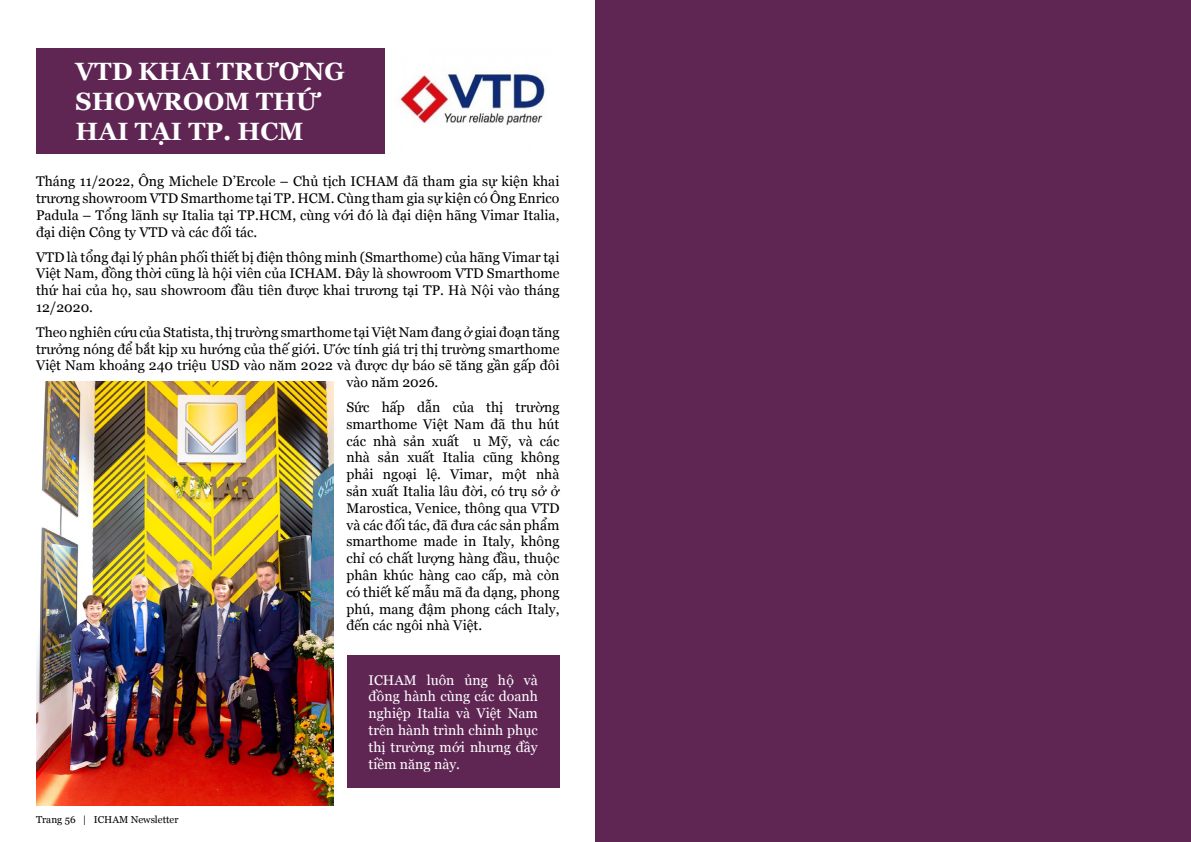
<style>
.page{position:relative;width:1191px;height:842px;background:#fff}
.page>*{position:absolute;margin:0;border:0;box-sizing:border-box;transform-origin:0 0}
.t1{font:700 25px/30px "Georgia";color:#fff}
.t2{font:14px/16.8px "Georgia";color:#000;text-align:justify}
.t3{font:14px/16.8px "Georgia";color:#fff;text-align:justify}
.t4{font:10px "Georgia";color:#000}
</style>
<div class="page">
<div style="left:36px;top:48px;width:348px;height:105px;background:#5f2654"></div>
<img style="left:400px;top:74px;width:145px;height:51px">
<img style="left:36px;top:381px;width:297px;height:425px">
<div style="left:347px;top:655px;width:212px;height:132px;background:#5f2654"></div>
<div style="left:595px;top:0;width:596px;height:842px;background:#5f2654"></div>
<h1 class="t1" style="left:76px;top:55px;width:270px">VTD KHAI TRƯƠNG<br>SHOWROOM THỨ<br>HAI TẠI TP. HCM</h1>
<p class="t2" style="left:36px;top:172px;width:525px">Tháng 11/2022, Ông Michele D’Ercole – Chủ tịch ICHAM đã tham gia sự kiện khai trương showroom VTD Smarthome tại TP. HCM. Cùng tham gia sự kiện có Ông Enrico Padula – Tổng lãnh sự Italia tại TP.HCM, cùng với đó là đại diện hãng Vimar Italia, đại diện Công ty VTD và các đối tác.</p>
<p class="t2" style="left:36px;top:248px;width:525px">VTD là tổng đại lý phân phối thiết bị điện thông minh (Smarthome) của hãng Vimar tại Việt Nam, đồng thời cũng là hội viên của ICHAM. Đây là showroom VTD Smarthome thứ hai của họ, sau showroom đầu tiên được khai trương tại TP. Hà Nội vào tháng 12/2020.</p>
<p class="t2" style="left:36px;top:323px;width:525px">Theo nghiên cứu của Statista, thị trường smarthome tại Việt Nam đang ở giai đoạn tăng</p>
<p class="t2" style="left:36px;top:340px;width:525px">trưởng nóng để bắt kịp xu hướng của thế giới. Ước tính giá trị thị trường smarthome</p>
<p class="t2" style="left:36px;top:356px;width:525px">Việt Nam khoảng 240 triệu USD vào năm 2022 và được dự báo sẽ tăng gần gấp đôi</p>
<p class="t2" style="left:346px;top:373px;width:93px">vào năm 2026.</p>
<p class="t2" style="left:346px;top:398px;width:214px">Sức hấp dẫn của thị trường smarthome Việt Nam đã thu hút các nhà sản xuất u Mỹ, và các nhà sản xuất Italia cũng không phải ngoại lệ. Vimar, một nhà sản xuất Italia lâu đời, có trụ sở ở Marostica, Venice, thông qua VTD và các đối tác, đã đưa các sản phẩm smarthome made in Italy, không chỉ có chất lượng hàng đầu, thuộc phân khúc hàng cao cấp, mà còn có thiết kế mẫu mã đa dạng, phong phú, mang đậm phong cách Italy, đến các ngôi nhà Việt.</p>
<p class="t4" style="left:36px;top:812px;width:144px">Trang 56 | ICHAM Newsletter</p>
<p class="t3" style="left:368px;top:671px;width:171px">ICHAM luôn ủng hộ và đồng hành cùng các doanh nghiệp Italia và Việt Nam trên hành trình chinh phục thị trường mới nhưng đầy tiềm năng này.</p>
</div>
